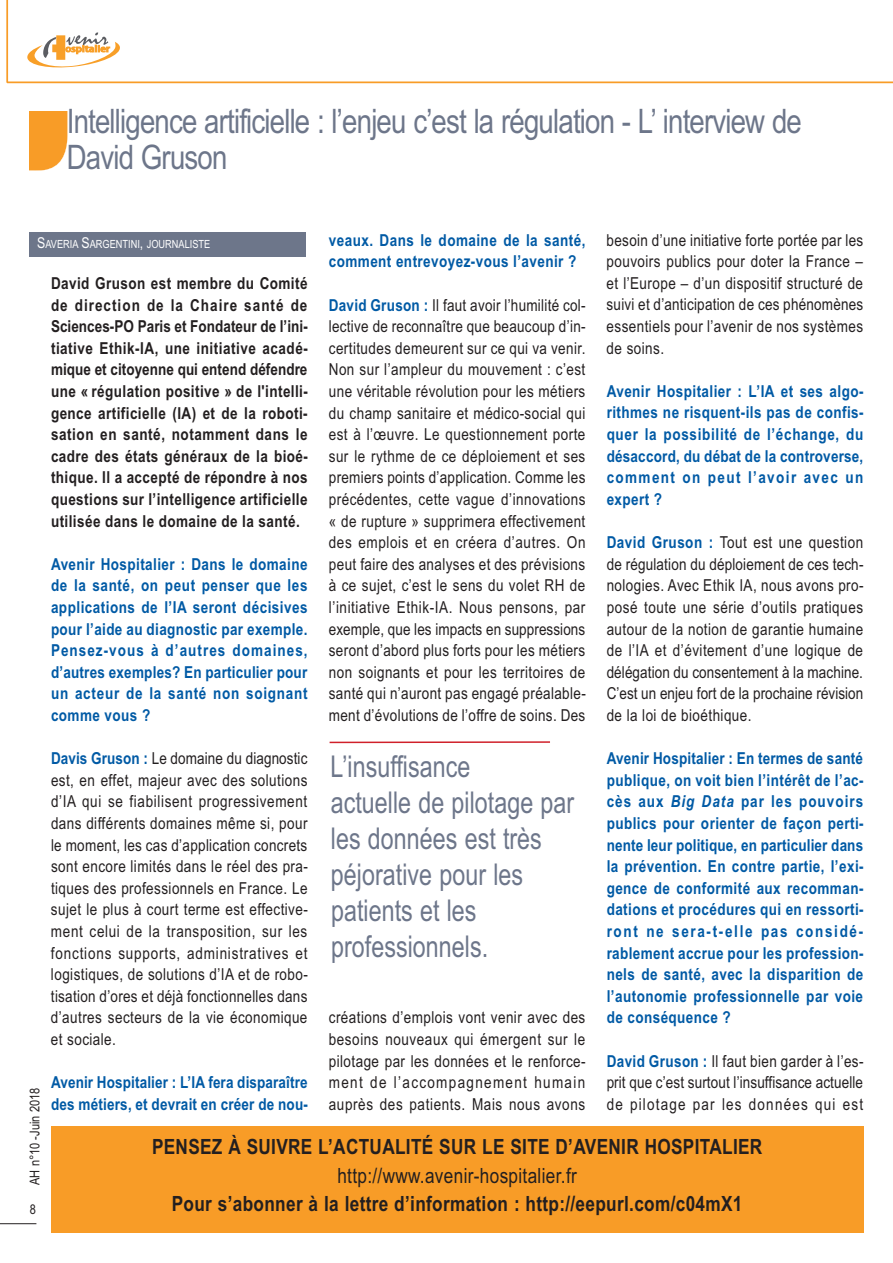
<style>
.page{position:relative;width:893px;height:1263px;background:#fff}
.page>*{position:absolute;margin:0;border:0;box-sizing:border-box;transform-origin:0 0}
.t1{font:33.75px/35.2px "Arial Narrow";letter-spacing:-.025em;color:#6d768a}
.t2{font:30px/36px "Arial Narrow";letter-spacing:-.005em;color:#6d768a;scale:.95 1}
.t3{font:700 21px "Arial Narrow";letter-spacing:.015em;color:#231f20}
.t4{font:21px "Arial Narrow";letter-spacing:.015em;color:#231f20}
.t5{font:16.5px/21.6px "Arial Narrow";letter-spacing:.025em;color:#231f20;text-align:justify}
.t6{font:700 16.5px/21.6px "Arial Narrow";letter-spacing:.025em;color:#015aa5;text-align:justify}
.t7{font:700 16.5px/21.6px "Arial Narrow";letter-spacing:.025em;color:#231f20;text-align:justify}
.t8{font:700 16.5px/21.6px "Arial Narrow";letter-spacing:.005em;color:#015aa5}
.t9{font:13.5px "Arial Narrow";color:#231f20}
.t10{font:11.25px "Arial Narrow";color:#fff}
.s1{font-weight:700;color:#015aa5}
.s2{font-style:italic}
.s3{font-size:15px}
</style>
<div class="page">
<svg style="left:6px;top:0;width:887px;height:84px"></svg>
<svg style="left:27px;top:32px;width:94px;height:37px"></svg>
<svg style="left:29px;top:111px;width:39px;height:60px;background:#f8a53c"></svg>
<hr style="left:0;top:1223px;width:36px;height:1px;background:#231f20">
<div style="left:51px;top:1127px;width:812px;height:106px;background:#f89c27"></div>
<div style="left:30px;top:232px;width:276px;height:24px;background:#6d768a"></div>
<hr style="left:330px;top:741px;width:220px;height:2px;background:#d0202a">
<h1 class="t1" style="left:67px;top:104px;width:737px">Intelligence artificielle : l’enjeu c’est la régulation - L’ interview de<br>David Gruson</h1>
<p class="t5" style="left:607px;top:229px;width:258px">besoin d’une initiative forte portée par les pouvoirs publics pour doter la France – et l’Europe – d’un dispositif structuré de suivi et d’anticipation de ces phénomènes essentiels pour l’avenir de nos systèmes de soins.</p>
<p class="t6" style="left:607px;top:380px;width:258px">Avenir Hospitalier : L’IA et ses algo&shy;rithmes ne risquent-ils pas de confis&shy;quer la possibilité de l’échange, du désaccord, du débat de la controverse, comment on peut l’avoir avec un expert ?</p>
<p class="t5" style="left:607px;top:532px;width:258px"><span class="s1">David Gruson :</span> Tout est une question de régulation du déploiement de ces tech&shy;nologies. Avec Ethik IA, nous avons pro&shy;posé toute une série d’outils pratiques autour de la notion de garantie humaine de l’IA et d’évitement d’une logique de délégation du consentement à la machine.<br>C’est un enjeu fort de la prochaine révision de la loi de bioéthique.</p>
<p class="t6" style="left:607px;top:748px;width:259px">Avenir Hospitalier : En termes de santé publique, on voit bien l’intérêt de l’ac&shy;cès aux <span class="s2">Big Data</span> par les pouvoirs publics pour orienter de façon perti&shy;nente leur politique, en particulier dans la prévention. En contre partie, l’exi&shy;gence de conformité aux recomman&shy;dations et procédures qui en ressorti&shy;ront ne sera-t-elle pas considé&shy;r ablement accrue pour les profession&shy;nels de santé, avec la disparition de l’autonomie professionnelle par voie de conséquence ?</p>
<p class="t5" style="left:607px;top:1050px;width:258px"><span class="s1">David Gruson :</span> Il faut bien garder à l’es&shy;prit que c’est surtout l’insuffisance actuelle de pilotage par les données qui est</p>
<p class="t6" style="left:329px;top:229px;width:258px">veaux. Dans le domaine de la santé, comment entrevoyez-vous l’avenir ?</p>
<p class="t5" style="left:329px;top:294px;width:259px"><span class="s1">David Gruson :</span> Il faut avoir l’humilité col&shy;lective de reconnaître que beaucoup d’in&shy;certitudes demeurent sur ce qui va venir.<br>Non sur l’ampleur du mouvement : c’est une véritable révolution pour les métiers du champ sanitaire et médico-social qui est à l’œuvre. Le questionnement porte sur le rythme de ce déploiement et ses premiers points d’application. Comme les précédentes, cette vague d’innovations « de rupture » supprimera effectivement des emplois et en créera d’autres. On peut faire des analyses et des prévisions à ce sujet, c’est le sens du volet RH de l’initiative Ethik-IA. Nous pensons, par exemple, que les impacts en suppressions seront d’abord plus forts pour les métiers non soignants et pour les territoires de santé qui n’auront pas engagé préalable&shy;ment d’évolutions de l’offre de soins. Des</p>
<p class="t10" style="left:37px;top:237px;width:175px"><span class="s3">S</span>AVERIA <span class="s3">S</span>ARGENTINI<span class="s3">,</span> JOURNALISTE</p>
<p class="t7" style="left:51px;top:272px;width:258px">David Gruson est membre du Comité de direction de la Chaire santé de Sciences-PO Paris et Fondateur de l’ini&shy;tiative Ethik-IA, une initiative acadé&shy;mique et citoyenne qui entend défendre une « régulation positive » de l'intelli&shy;gence artificielle (IA) et de la roboti&shy;sation en santé, notamment dans le cadre des états généraux de la bioé&shy;thique. Il a accepté de répondre à nos questions sur l’intelligence artificielle utilisée dans le domaine de la santé.</p>
<p class="t6" style="left:51px;top:553px;width:258px">Avenir Hospitalier : Dans le domaine de la santé, on peut penser que les applications de l’IA seront décisives pour l’aide au diagnostic par exemple.<br>Pensez-vous à d’autres domaines, d’autres exemples? En particulier pour un acteur de la santé non soignant comme vous ?</p>
<p class="t5" style="left:51px;top:748px;width:258px"><span class="s1">Davis Gruson :</span> Le domaine du diagnostic est, en effet, majeur avec des solutions d’IA qui se fiabilisent progressivement dans différents domaines même si, pour le moment, les cas d’application concrets sont encore limités dans le réel des pra&shy;tiques des professionnels en France. Le sujet le plus à court terme est effective&shy;ment celui de la transposition, sur les fonctions supports, administratives et logistiques, de solutions d’IA et de robo&shy;tisation d’ores et déjà fonctionnelles dans d’autres secteurs de la vie économique et sociale.</p>
<p class="t8" style="left:51px;top:1072px;width:258px">Avenir Hospitalier : L’IA fera disparaître des métiers, et devrait en créer de nou-</p>
<h2 class="t2" style="left:331px;top:749px;width:258px">L’insuffisance<br>actuelle de pilotage par les données est très péjorative pour les patients et les professionnels.</h2>
<p class="t5" style="left:329px;top:1007px;width:258px">créations d’emplois vont venir avec des besoins nouveaux qui émergent sur le pilotage par les données et le renforce&shy;ment de l’accompagnement humain auprès des patients. Mais nous avons</p>
<p class="t9" style="left:27px;top:1185px;width:99px;rotate:-90deg">AH n°10 -Juin 2018</p>
<p class="t3" style="left:152px;top:1134px;width:612px">PENSEZ À SUIVRE L’ACTUALITÉ SUR LE SITE D’AVENIR HOSPITALIER</p>
<p class="t4" style="left:337px;top:1163px;width:241px">http://www.avenir-hospitalier.fr</p>
<p class="t3" style="left:172px;top:1191px;width:572px">Pour s’abonner à la lettre d’information : http://eepurl.com/c04mX1</p>
<p class="t9" style="left:30px;top:1201px;width:8px">8</p>
</div>
